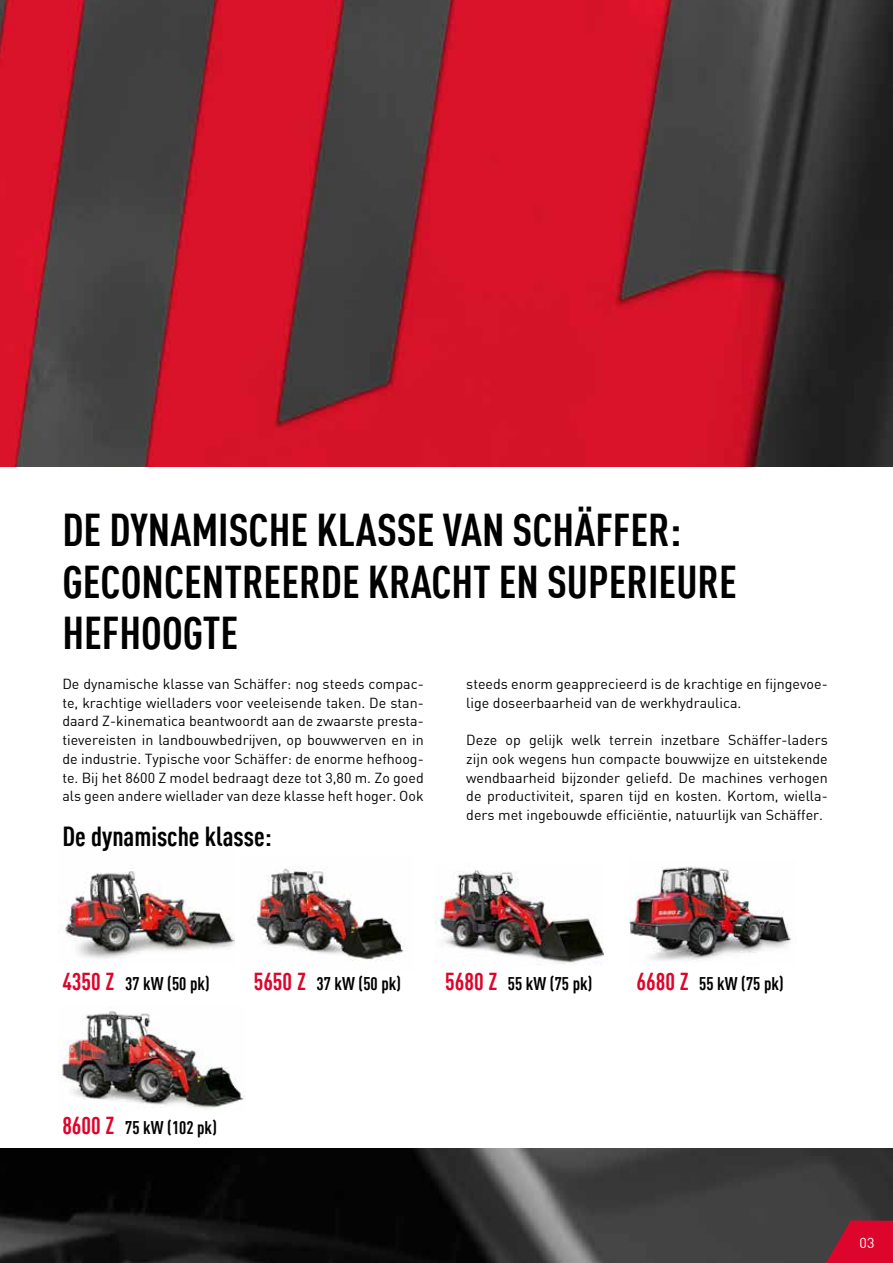
<style>
.page{position:relative;width:893px;height:1263px;background:#fff}
.page>*{position:absolute;margin:0;border:0;box-sizing:border-box;transform-origin:0 0}
.t1{font:700 condensed 45px/51.8px "DIN Offc Pro";color:#000}
.t2{font:700 condensed 27px "DIN Offc Pro";color:#000}
.t3{font:700 condensed 18px "DIN Offc Pro";color:#000}
.t4{font:14.25px/18.8px "DIN Offc Pro";color:#000;text-align:justify}
.t5{font:14.25px "DIN Offc Pro";color:#fff}
.s1{font-size:24px;color:#dd052b}
</style>
<div class="page">
<img style="left:0;top:0;width:893px;height:1263px">
<svg style="left:826px;top:1220px;width:67px;height:43px;background:#be102f"></svg>
<div style="left:0;top:468px;width:893px;height:680px;background:#fff"></div>
<img style="left:64px;top:871px;width:171px;height:88px">
<img style="left:629px;top:866px;width:162px;height:95px">
<img style="left:435px;top:870px;width:168px;height:95px">
<img style="left:255px;top:867px;width:150px;height:94px">
<img style="left:58px;top:1011px;width:187px;height:98px">
<h1 class="t1" style="left:62px;top:501px;width:676px">DE DYNAMISCHE KLASSE VAN SCHÄFFER:<br>GECONCENTREERDE KRACHT EN SUPERIEURE<br>HEFHOOGTE</h1>
<p class="t4" style="left:62px;top:673px;width:363px">De dynamische klasse van Schäffer: nog steeds compac&shy;te, krachtige wielladers voor veeleisende taken. De stan&shy;daard Z-kinematica beantwoordt aan de zwaarste presta&shy;tievereisten in landbouwbedrijven, op bouwwerven en in de industrie. Typische voor Schäffer: de enorme hefhoog&shy;te. Bij het 8600 Z model bedraagt deze tot 3,80 m. Zo goed als geen andere wiellader van deze klasse heft hoger. Ook</p>
<p class="t4" style="left:466px;top:673px;width:363px">steeds enorm geapprecieerd is de krachtige en fijngevoe&shy;lige doseerbaarheid van de werkhydraulica.</p>
<p class="t4" style="left:466px;top:730px;width:363px">Deze op gelijk welk terrein inzetbare Schäffer-laders zijn ook wegens hun compacte bouwwijze en uitstekende wendbaarheid bijzonder geliefd. De machines verhogen de productiviteit, sparen tijd en kosten. Kortom, wiella&shy;ders met ingebouwde efficiëntie, natuurlijk van Schäffer.</p>
<h2 class="t2" style="left:62px;top:817px;width:211px">De dynamische klasse:</h2>
<p class="t3" style="left:62px;top:971px;width:149px"><span class="s1">4350 Z</span> 37 kW (50 pk)</p>
<p class="t3" style="left:254px;top:971px;width:149px"><span class="s1">5650 Z</span> 37 kW (50 pk)</p>
<p class="t3" style="left:445px;top:971px;width:149px"><span class="s1">5680 Z</span> 55 kW (75 pk)</p>
<p class="t3" style="left:636px;top:971px;width:149px"><span class="s1">6680 Z</span> 55 kW (75 pk)</p>
<p class="t3" style="left:62px;top:1115px;width:156px"><span class="s1">8600 Z</span> 75 kW (102 pk)</p>
<p class="t5" style="left:860px;top:1232px;width:16px">03</p>
</div>
